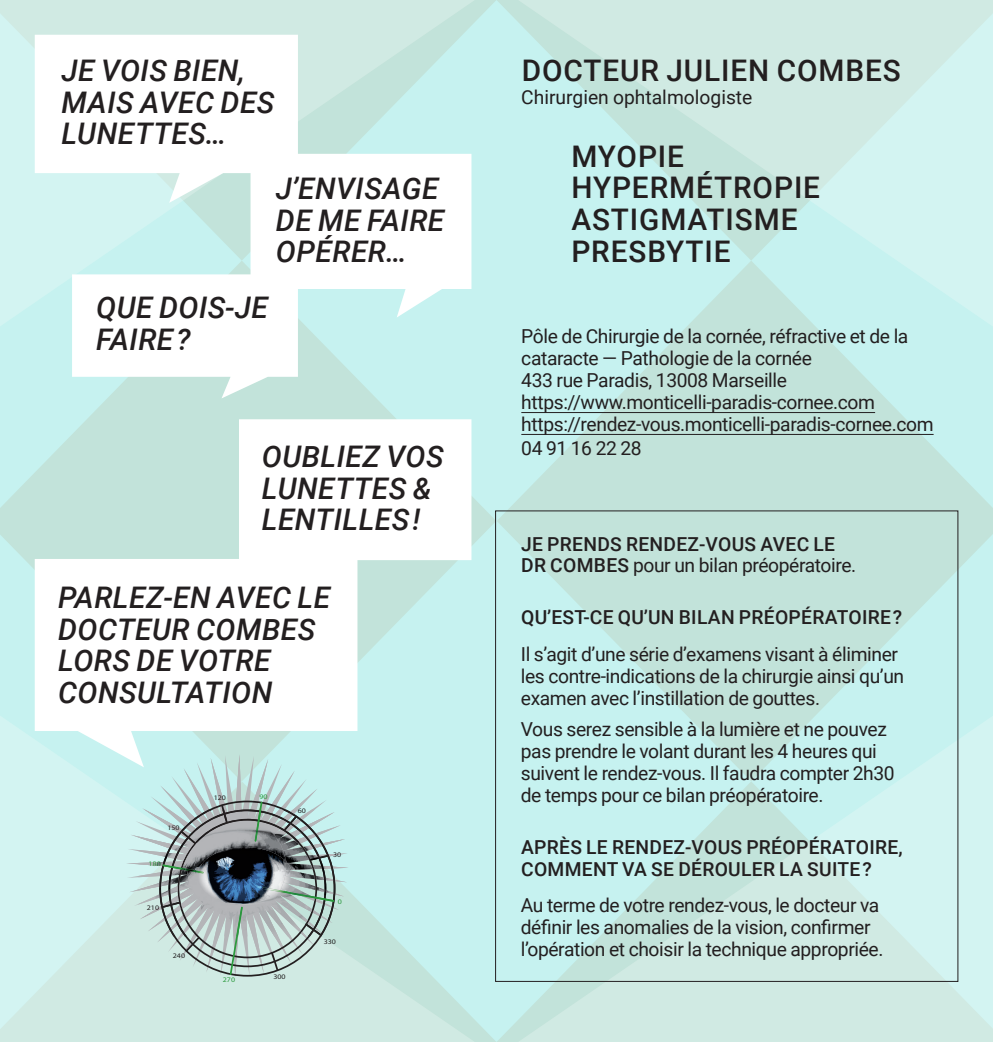
<style>
.page{position:relative;width:993px;height:1042px;background:#fff}
.page>*{position:absolute;margin:0;border:0;box-sizing:border-box;transform-origin:0 0}
.titre{font:italic 500 29.75px/31.5px "Roboto";letter-spacing:.015em;color:#231f20}
.sous-titre_retrait{font:500 29.75px "Roboto";letter-spacing:.03em;color:#231f20}
.sous-titre{font:500 29.75px "Roboto";letter-spacing:.03em;color:#231f20}
.labeur_retrait{font:19.25px/21.9px "Roboto";letter-spacing:-.02em;color:#231f20}
.labeur{font:19.25px/21.9px "Roboto";letter-spacing:-.02em;color:#231f20}
.labeur-2{font:500 19.25px/21.9px "Roboto";letter-spacing:.015em;color:#231f20}
.small{font:19.25px "Roboto";color:#231f20}
.t1{font:7px "Myriad Pro";color:#231f20;scale:1.14 1}
.t2{font:7px "Myriad Pro";color:#2c9a3e;scale:1.14 1}
.s1{font-weight:400}
</style>
<div class="page">
<div style="left:0;top:0;width:992px;height:1042px;background:linear-gradient(to right,#caebe5,#c7ece7)"></div>
<hr style="left:521px;top:412px;width:353px;height:1px;background:#231f20">
<hr style="left:521px;top:434px;width:412px;height:1px;background:#231f20">
<svg style="left:35px;top:35px;width:263px;height:168px"></svg>
<svg style="left:239px;top:419px;width:232px;height:171px"></svg>
<svg style="left:35px;top:559px;width:322px;height:208px"></svg>
<svg style="left:72px;top:154px;width:399px;height:244px"></svg>
<svg style="left:126px;top:754px;width:222px;height:222px;background:#aac0bf"></svg>
<p class="titre" style="left:61px;top:54px;width:214px">JE VOIS BIEN,<br>MAIS AVEC DES<br>LUNETTES…</p>
<p class="titre" style="left:276px;top:172px;width:164px">J’ENVISAGE</p>
<p class="titre" style="left:276px;top:203px;width:170px">DE ME FAIRE<br>OPÉRER…</p>
<p class="titre" style="left:96px;top:291px;width:173px">QUE DOIS-JE</p>
<p class="titre" style="left:96px;top:322px;width:96px">FAIRE ?</p>
<p class="titre" style="left:262px;top:440px;width:183px">OUBLIEZ VOS</p>
<p class="titre" style="left:262px;top:471px;width:171px">LUNETTES &amp;<br>LENTILLES !</p>
<p class="titre" style="left:58px;top:580px;width:273px">PARLEZ-EN AVEC LE<br>DOCTEUR COMBES<br>LORS DE VOTRE<br>CONSULTATION</p>
<p class="t1" style="left:167px;top:824px;width:12px">150</p>
<p class="t2" style="left:148px;top:860px;width:12px">180</p>
<p class="t1" style="left:147px;top:904px;width:12px">210</p>
<p class="t1" style="left:173px;top:951px;width:12px">240</p>
<p class="t1" style="left:214px;top:794px;width:12px">120</p>
<p class="t2" style="left:259px;top:793px;width:9px">90</p>
<p class="t1" style="left:297px;top:806px;width:9px">60</p>
<p class="t2" style="left:223px;top:976px;width:12px">270</p>
<p class="t1" style="left:273px;top:972px;width:12px">300</p>
<p class="t1" style="left:333px;top:850px;width:9px">30</p>
<p class="t2" style="left:337px;top:898px;width:5px">0</p>
<p class="t1" style="left:323px;top:938px;width:12px">330</p>
<p class="sous-titre" style="left:521px;top:49px;width:380px">DOCTEUR JULIEN COMBES</p>
<p class="small" style="left:521px;top:84px;width:233px">Chirurgien ophtalmologiste</p>
<p class="sous-titre_retrait" style="left:571px;top:136px;width:114px">MYOPIE</p>
<p class="sous-titre_retrait" style="left:571px;top:167px;width:250px">HYPERMÉTROPIE</p>
<p class="sous-titre_retrait" style="left:571px;top:199px;width:227px">ASTIGMATISME</p>
<p class="sous-titre_retrait" style="left:571px;top:230px;width:161px">PRESBYTIE</p>
<p class="labeur" style="left:521px;top:325px;width:388px">Pôle de Chirurgie de la cornée, réfractive et de la cataracte — Pathologie de la cornée</p>
<p class="labeur" style="left:521px;top:369px;width:267px">433 rue Paradis, 13008 Marseille</p>
<p class="labeur" style="left:521px;top:390px;width:355px">https://www.monticelli-paradis-cornee.com</p>
<p class="labeur" style="left:521px;top:412px;width:413px">https://rendez-vous.monticelli-paradis-cornee.com</p>
<p class="labeur" style="left:521px;top:437px;width:122px">04 91 16 22 28</p>
<p class="labeur-2" style="left:521px;top:532px;width:336px">JE PRENDS RENDEZ-VOUS AVEC LE<br>DR COMBES <span class="s1">pour un bilan préopératoire.</span></p>
<p class="labeur-2" style="left:521px;top:605px;width:382px">QU’EST-CE QU’UN BILAN PRÉOPÉRATOIRE ?</p>
<p class="labeur_retrait" style="left:520px;top:642px;width:385px">Il s’agit d’une série d’examens visant à éliminer les contre-indications de la chirurgie ainsi qu’un examen avec l’instillation de gouttes.</p>
<p class="labeur_retrait" style="left:520px;top:718px;width:375px">Vous serez sensible à la lumière et ne pouvez pas prendre le volant durant les 4 heures qui suivent le rendez-vous. Il faudra compter 2h30 de temps pour ce bilan préopératoire.</p>
<p class="labeur-2" style="left:521px;top:835px;width:383px">APRÈS LE RENDEZ-VOUS PRÉOPÉRATOIRE,<br>COMMENT VA SE DÉROULER LA SUITE ?</p>
<p class="labeur_retrait" style="left:520px;top:894px;width:364px">Au terme de votre rendez-vous, le docteur va définir les anomalies de la vision, confirmer l’opération et choisir la technique appropriée.</p>
</div>
